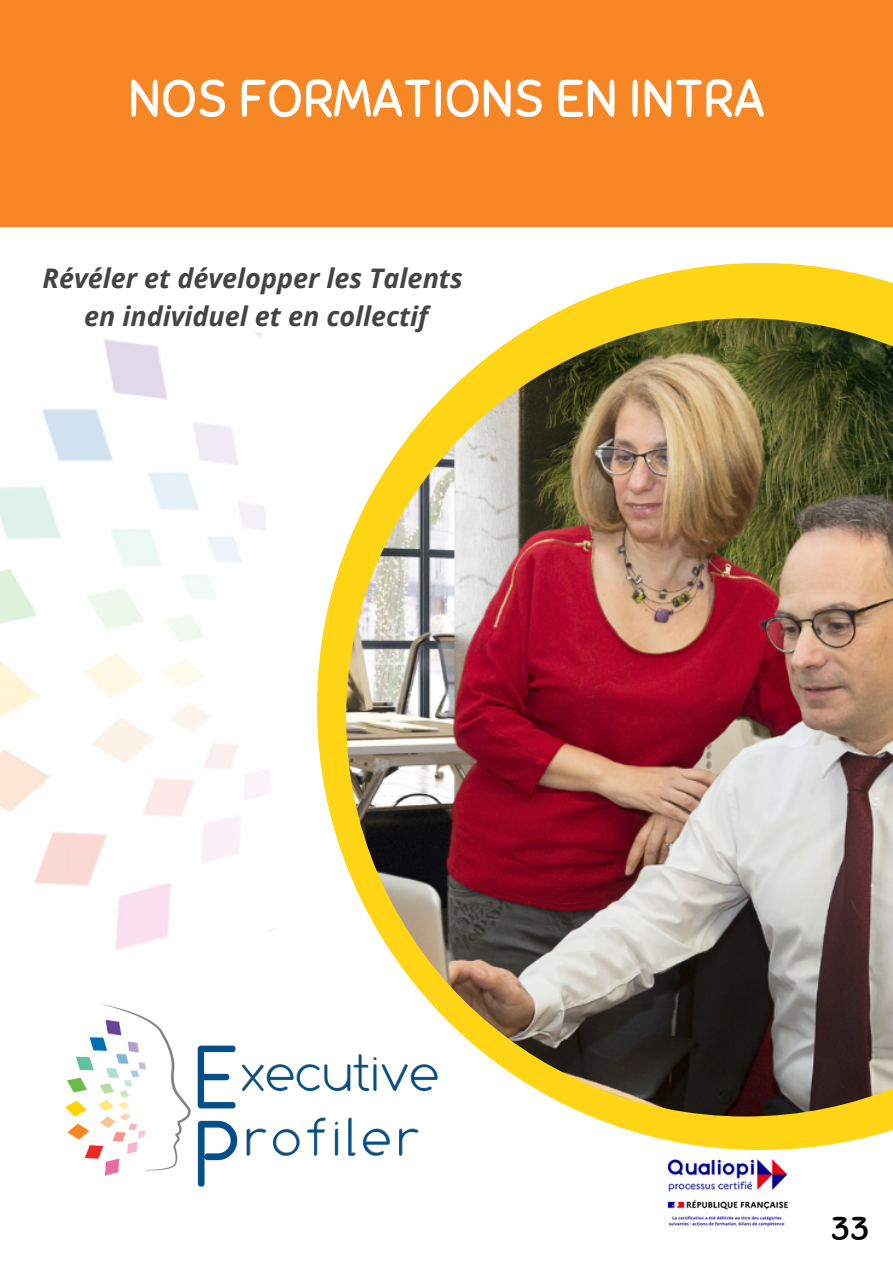
<style>
.page{position:relative;width:893px;height:1264px;background:#fff}
.page>*{position:absolute;margin:0;border:0;box-sizing:border-box;transform-origin:0 0}
.t1{font:52.5px "Sniglet";color:#fff}
.t2{font:33px "Sniglet";color:#000}
.t3{font:italic 700 27px "Open Sans";color:#444}
</style>
<div class="page">
<div style="left:0;top:0;width:892px;height:227px;background:#f68724"></div>
<svg style="left:317px;top:263px;width:575px;height:887px"></svg>
<img style="left:346px;top:318px;width:546px;height:798px">
<img style="left:65px;top:998px;width:381px;height:189px">
<img style="left:0;top:332px;width:275px;height:618px">
<img style="left:667px;top:1159px;width:121px;height:68px">
<p class="t1" style="left:128px;top:66px;width:638px">NOS FORMATIONS EN INTRA</p>
<p class="t3" style="left:43px;top:259px;width:421px">Révéler et développer les Talents</p>
<p class="t3" style="left:84px;top:297px;width:345px">en individuel et en collectif</p>
<p class="t2" style="left:830px;top:1207px;width:40px">33</p>
</div>
